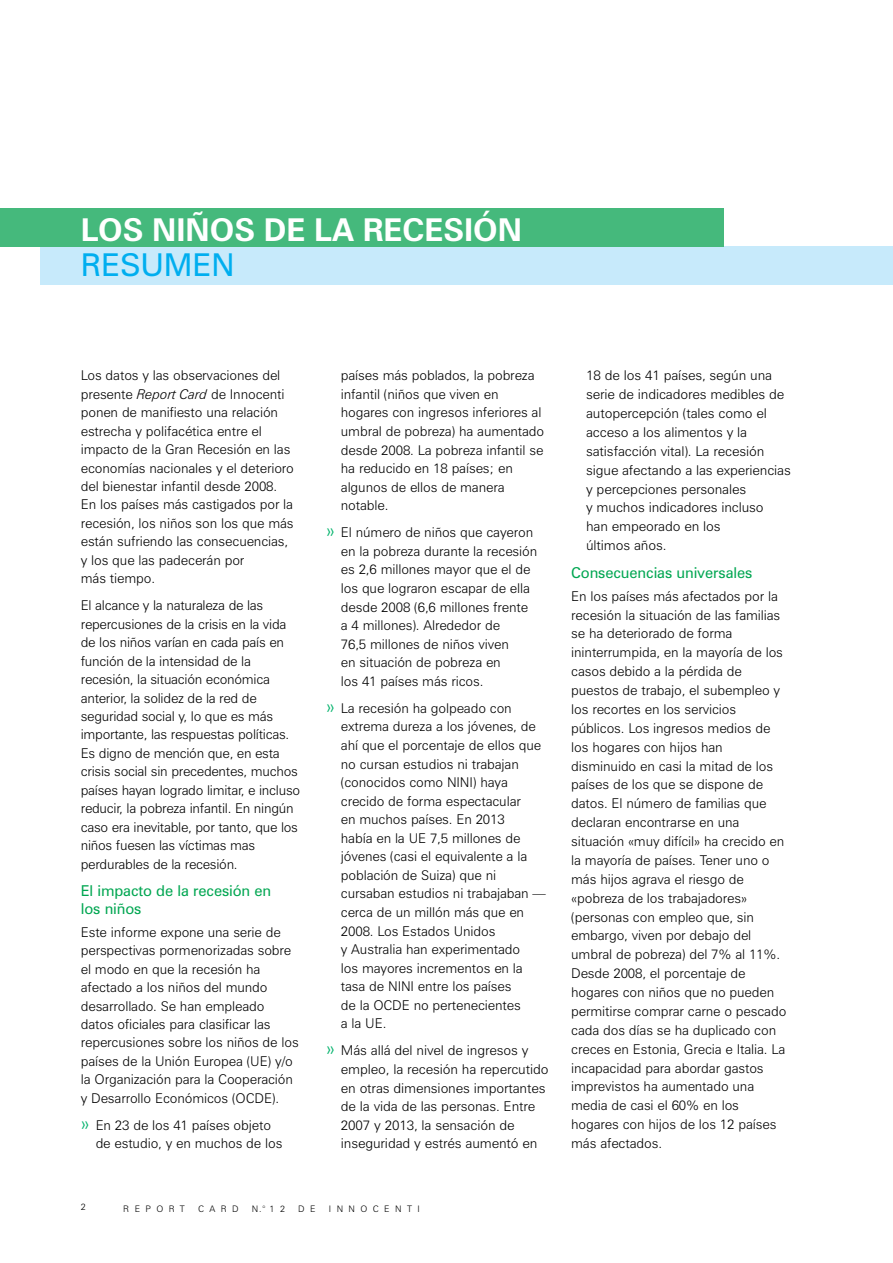
<style>
.page{position:relative;width:893px;height:1263px;background:#fff}
.page>*{position:absolute;margin:0;border:0;box-sizing:border-box;transform-origin:0 0}
.t1{font:700 31.5px "Zurich BT";color:#fff}
.t2{font:31.5px "Zurich BT";color:#00aeef}
.t3{font:15px/18.5px "Zurich BT";letter-spacing:-.01em;color:#00a651}
.t4{font:300 13.5px/18.9px "Zurich BT";letter-spacing:-.01em;color:#000}
.t5{font:300 9px "Zurich BT";letter-spacing:.6em;color:#000}
.s1{font-style:italic}
.s2{font-size:19.5px;color:#00b26b}
</style>
<div class="page">
<div style="left:40px;top:247px;width:853px;height:38px;background:#c7eafb"></div>
<div style="left:0;top:208px;width:724px;height:39px;background:#45b97c"></div>
<h1 class="t1" style="left:81px;top:211px;width:303px">LOS NI ÑOS DE LA RECE</h1>
<h1 class="t1" style="left:443px;top:211px;width:75px">SIÓN</h1>
<h1 class="t2" style="left:81px;top:245px;width:155px">Resumen</h1>
<p class="t4" style="left:81px;top:366px;width:215px;line-height:18.5px">Los datos y las observaciones del presente <span class="s1">Report Card</span> de Innocenti ponen de manifiesto una relación estrecha y polifacética entre el impacto de la Gran Recesión en las economías nacionales y el deterioro del bienestar infantil desde 2008.<br>En los países más castigados por la recesión, los niños son los que más están sufriendo las consecuencias, y los que las padecerán por<br>más tiempo.</p>
<p class="t4" style="left:81px;top:596px;width:221px;line-height:18.5px">El alcance y la naturaleza de las repercusiones de la crisis en la vida de los niños varían en cada país en función de la intensidad de la recesión, la situación económica anterior, la solidez de la red de seguridad social y, lo que es más importante, las respuestas políticas.<br>Es digno de mención que, en esta crisis social sin precedentes, muchos países hayan logrado limitar, e incluso reducir, la pobreza infantil. En ningún caso era inevitable, por tanto, que los niños fuesen las víctimas mas perdurables de la recesión.</p>
<p class="t3" style="left:81px;top:881px;width:192px">El impacto de la recesión en los niños</p>
<p class="t4" style="left:81px;top:922px;width:219px;line-height:18.5px">Este informe expone una serie de perspectivas pormenorizadas sobre el modo en que la recesión ha afectado a los niños del mundo desarrollado. Se han empleado datos oficiales para clasificar las repercusiones sobre los niños de los países de la Unión Europea (UE) y/o la Organización para la Cooperación y Desarrollo Económicos (OCDE).</p>
<p class="t4" style="left:96px;top:1115px;width:188px;line-height:18.5px;text-indent:-15px"><span class="s2">»</span> En 23 de los 41 países objeto de estudio, y en muchos de los</p>
<p class="t4" style="left:341px;top:366px;width:205px">países más poblados, la pobreza infantil (niños que viven en hogares con ingresos inferiores al umbral de pobreza) ha aumentado desde 2008. La pobreza infantil se ha reducido en 18 países; en algunos de ellos de manera notable.</p>
<p class="t4" style="left:341px;top:523px;width:198px;text-indent:-15px"><span class="s2">»</span> El número de niños que cayeron en la pobreza durante la recesión es 2,6 millones mayor que el de los que lograron escapar de ella desde 2008 (6,6 millones frente a 4 millones). Alrededor de<br>76,5 millones de niños viven<br>en situación de pobreza en<br>los 41 países más ricos.</p>
<p class="t4" style="left:341px;top:699px;width:207px;text-indent:-15px"><span class="s2">»</span> La recesión ha golpeado con extrema dureza a los jóvenes, de ahí que el porcentaje de ellos que no cursan estudios ni trabajan (conocidos como NINI) haya crecido de forma espectacular<br>en muchos países. En 2013<br>había en la UE 7,5 millones de jóvenes (casi el equivalente a la población de Suiza) que ni cursaban estudios ni trabajaban — cerca de un millón más que en<br>2008. Los Estados Unidos<br>y Australia han experimentado<br>los mayores incrementos en la tasa de NINI entre los países<br>de la OCDE no pertenecientes<br>a la UE.</p>
<p class="t4" style="left:341px;top:1041px;width:209px;text-indent:-15px"><span class="s2">»</span> Más allá del nivel de ingresos y empleo, la recesión ha repercutido en otras dimensiones importantes de la vida de las personas. Entre<br>2007 y 2013, la sensación de inseguridad y estrés aumentó en</p>
<p class="t5" style="left:81px;top:1202px;width:6px">2</p>
<p class="t5" style="left:123px;top:1203px;width:63px">Repor t</p>
<p class="t5" style="left:198px;top:1203px;width:42px">Car d</p>
<p class="t5" style="left:252px;top:1203px;width:35px">n.° 1 2</p>
<p class="t5" style="left:298px;top:1203px;width:19px">d e</p>
<p class="t5" style="left:329px;top:1203px;width:91px">Innocenti</p>
<p class="t4" style="left:586px;top:366px;width:206px">18 de los 41 países, según una serie de indicadores medibles de autopercepción (tales como el acceso a los alimentos y la satisfacción vital). La recesión sigue afectando a las experiencias y percepciones personales<br>y muchos indicadores incluso<br>han empeorado en los<br>últimos años.</p>
<p class="t3" style="left:571px;top:563px;width:183px">Consecuencias universales</p>
<p class="t4" style="left:571px;top:586px;width:217px">En los países más afectados por la recesión la situación de las familias se ha deteriorado de forma ininterrumpida, en la mayoría de los casos debido a la pérdida de puestos de trabajo, el subempleo y los recortes en los servicios públicos. Los ingresos medios de los hogares con hijos han disminuido en casi la mitad de los países de los que se dispone de datos. El número de familias que declaran encontrarse en una situación «muy difícil» ha crecido en la mayoría de países. Tener uno o más hijos agrava el riesgo de «pobreza de los trabajadores» (personas con empleo que, sin embargo, viven por debajo del umbral de pobreza) del 7% al 11%.<br>Desde 2008, el porcentaje de hogares con niños que no pueden permitirse comprar carne o pescado cada dos días se ha duplicado con creces en Estonia, Grecia e Italia. La incapacidad para abordar gastos imprevistos ha aumentado una media de casi el 60% en los hogares con hijos de los 12 países más afectados.</p>
</div>
